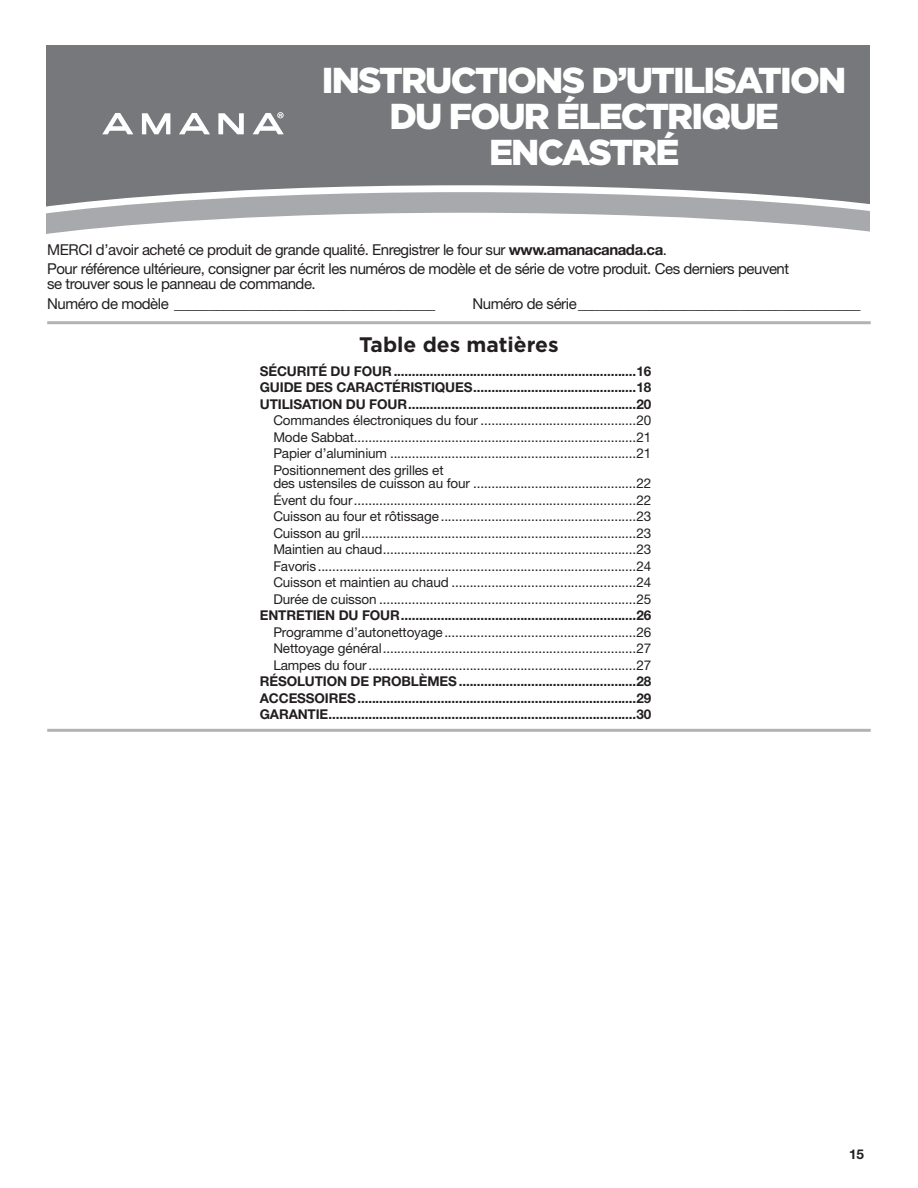
<style>
.page{position:relative;width:918px;height:1188px;background:#fff}
.page>*{position:absolute;margin:0;border:0;box-sizing:border-box;transform-origin:0 0}
.Cover_Heading_1{font:900 36px/36px "Gotham";letter-spacing:-.05em;color:#fff;text-align:center}
.Cover_TOC{font:700 21px "Gotham";color:#231f20}
.Heading_3_No_Bold{font:15px/15px "Helvetica Neue";letter-spacing:-.03em;color:#231f20}
.TOC_2{font:13.5px/13.5px "Helvetica Neue";letter-spacing:-.01em;color:#231f20}
.TOC_1{font:700 13.5px "Helvetica Neue";letter-spacing:-.01em;color:#231f20}
.s1{font-weight:700}
</style>
<div class="page">
<hr style="left:47px;top:321px;width:824px;height:3px;background:#b2b3b7">
<div style="left:46px;top:45px;width:824px;height:147px;background:#76787b"></div>
<svg style="left:46px;top:192px;width:824px;height:42px"></svg>
<svg style="left:142px;top:113px;width:28px;height:21px"></svg>
<svg style="left:218px;top:113px;width:26px;height:21px"></svg>
<svg style="left:102px;top:113px;width:31px;height:21px"></svg>
<svg style="left:253px;top:112px;width:31px;height:22px"></svg>
<svg style="left:179px;top:113px;width:31px;height:21px"></svg>
<hr style="left:47px;top:729px;width:824px;height:3px;background:#b2b3b7">
<p class="Cover_Heading_1" style="left:322px;top:61px;width:526px">INSTRUCTIONS D’UTILISATION<br>DU FOUR ÉLECTRIQUE<br>ENCASTRÉ</p>
<p class="Heading_3_No_Bold" style="left:47px;top:242px;width:621px">MERCI d’avoir acheté ce produit de grande qualité. Enregistrer le four sur <span class="s1">www.amanacanada.ca</span>.</p>
<p class="Heading_3_No_Bold" style="left:47px;top:261px;width:744px">Pour référence ultérieure, consigner par écrit les numéros de modèle et de série de votre produit. Ces derniers peuvent se trouver sous le panneau de commande.</p>
<p class="Heading_3_No_Bold" style="left:47px;top:296px;width:390px">Numéro de modèle _____________________________________</p>
<p class="Heading_3_No_Bold" style="left:472px;top:296px;width:390px">Numéro de série________________________________________</p>
<p class="Cover_TOC" style="left:359px;top:333px;width:201px">Table des matières</p>
<p class="TOC_1" style="left:260px;top:363px;width:393px">SÉCURITÉ DU FOUR...................................................................16</p>
<p class="TOC_1" style="left:260px;top:379px;width:393px">GUIDE DES CARACTÉRISTIQUES.............................................18</p>
<p class="TOC_1" style="left:260px;top:396px;width:393px">UTILISATION DU FOUR...............................................................20</p>
<p class="TOC_2" style="left:273px;top:414px;width:379px">Commandes électroniques du four ...........................................20</p>
<p class="TOC_2" style="left:273px;top:430px;width:379px">Mode Sabbat..............................................................................21</p>
<p class="TOC_2" style="left:273px;top:447px;width:379px">Papier d’aluminium ....................................................................21</p>
<p class="TOC_2" style="left:273px;top:463px;width:379px">Positionnement des grilles et<br>des ustensiles de cuisson au four .............................................22</p>
<p class="TOC_2" style="left:273px;top:493px;width:379px">Évent du four..............................................................................22</p>
<p class="TOC_2" style="left:273px;top:510px;width:379px">Cuisson au four et rôtissage......................................................23</p>
<p class="TOC_2" style="left:273px;top:526px;width:379px">Cuisson au gril............................................................................23</p>
<p class="TOC_2" style="left:273px;top:543px;width:379px">Maintien au chaud......................................................................23</p>
<p class="TOC_2" style="left:273px;top:559px;width:379px">Favoris........................................................................................24</p>
<p class="TOC_2" style="left:273px;top:576px;width:379px">Cuisson et maintien au chaud ...................................................24</p>
<p class="TOC_2" style="left:273px;top:592px;width:379px">Durée de cuisson .......................................................................25</p>
<p class="TOC_1" style="left:260px;top:607px;width:393px">ENTRETIEN DU FOUR.................................................................26</p>
<p class="TOC_2" style="left:273px;top:625px;width:379px">Programme d’autonettoyage.....................................................26</p>
<p class="TOC_2" style="left:273px;top:642px;width:379px">Nettoyage général......................................................................27</p>
<p class="TOC_2" style="left:273px;top:658px;width:379px">Lampes du four..........................................................................27</p>
<p class="TOC_1" style="left:260px;top:673px;width:393px">RÉSOLUTION DE PROBLÈMES.................................................28</p>
<p class="TOC_1" style="left:260px;top:690px;width:393px">ACCESSOIRES.............................................................................29</p>
<p class="TOC_1" style="left:260px;top:706px;width:393px">GARANTIE.....................................................................................30</p>
<p class="TOC_1" style="left:849px;top:1146px;width:16px">15</p>
</div>
